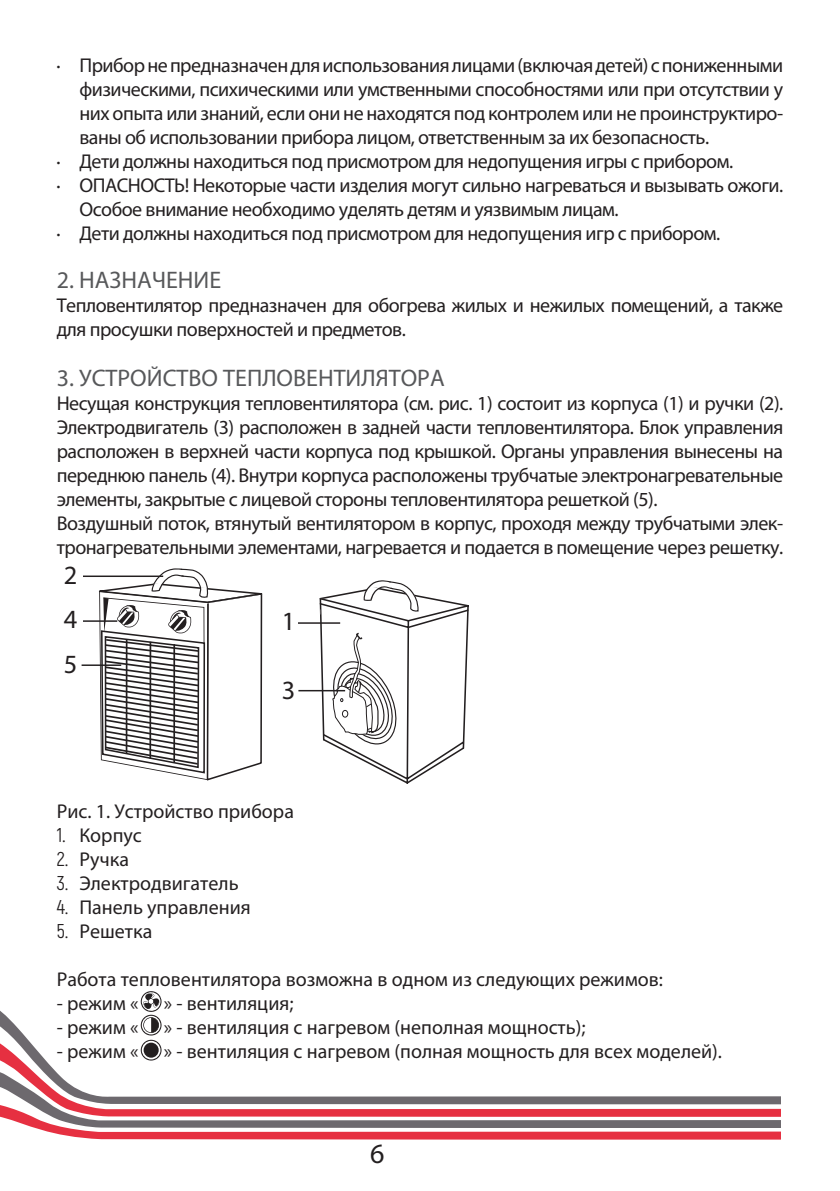
<style>
.page{position:relative;width:840px;height:1191px;background:#fff}
.page>*{position:absolute;margin:0;border:0;box-sizing:border-box;transform-origin:0 0}
.t1{font:28px "Myriad Pro";color:#231f20}
.t2{font:26.4px/44.4px "Myriad Pro";color:#231f20;text-align:justify}
.t3{font:24px "Myriad Pro";color:#57585a}
.t4{font:20px/24px "Myriad Pro";letter-spacing:-.025em;color:#231f20}
.t5{font:20px "Myriad Pro";color:#231f20}
.s1{font-family:"Akrobat"}
</style>
<div class="page">
<svg style="left:35px;top:1128px;width:745px;height:11px"></svg>
<svg style="left:0;top:1116px;width:780px;height:12px;fill:#74696e"></svg>
<svg style="left:0;top:1031px;width:780px;height:85px"></svg>
<svg style="left:298px;top:580px;width:170px;height:203px"></svg>
<hr style="left:83px;top:575px;width:80px;height:2px;background:#231f20">
<hr style="left:81px;top:664px;width:40px;height:2px;background:#231f20">
<hr style="left:83px;top:620px;width:34px;height:2px;background:#231f20">
<svg style="left:86px;top:568px;width:177px;height:213px"></svg>
<svg style="left:141px;top:991px;width:20px;height:69px"></svg>
<p class="t4" style="left:79px;top:53px;width:705px;text-align:justify;text-indent:-23px"><span class="s1">•</span> Прибор не предназначен для использования лицами (включая детей) с пониженными физическими, психическими или умственными способностями или при отсутствии у них опыта или знаний, если они не находятся под контролем или не проинструктиро&shy;ваны об использовании прибора лицом, ответственным за их безопасность.</p>
<p class="t4" style="left:57px;top:149px;width:677px"><span class="s1">•</span> Дети должны находиться под присмотром для недопущения игры с прибором.</p>
<p class="t4" style="left:79px;top:173px;width:705px;text-indent:-23px"><span class="s1">•</span> ОПАСНОСТЬ! Некоторые части изделия могут сильно нагреваться и вызывать ожоги.<br>Особое внимание необходимо уделять детям и уязвимым лицам.</p>
<p class="t4" style="left:57px;top:221px;width:664px"><span class="s1">•</span> Дети должны находиться под присмотром для недопущения игр с прибором.</p>
<p class="t3" style="left:57px;top:265px;width:166px">2. НАЗНАЧЕНИЕ</p>
<p class="t4" style="left:57px;top:293px;width:727px">Тепловентилятор предназначен для обогрева жилых и нежилых помещений, а также для просушки поверхностей и предметов.</p>
<p class="t3" style="left:57px;top:363px;width:389px">3. УСТРОЙСТВО ТЕПЛОВЕНТИЛЯТОРА</p>
<p class="t4" style="left:57px;top:391px;width:727px;text-align:justify">Несущая конструкция тепловентилятора (см. рис. 1) состоит из корпуса (1) и ручки (2).<br>Электродвигатель (3) расположен в задней части тепловентилятора. Блок управления расположен в верхней части корпуса под крышкой. Органы управления вынесены на переднюю панель (4). Внутри корпуса расположены трубчатые электронагревательные элементы, закрытые с лицевой стороны тепловентилятора решеткой (5).</p>
<p class="t4" style="left:57px;top:511px;width:727px">Воздушный поток, втянутый вентилятором в корпус, проходя между трубчатыми элек&shy;тронагревательными элементами, нагревается и подается в помещение через решетку.</p>
<p class="t2" style="left:64px;top:553px;width:15px">2<br>4<br>5</p>
<p class="t2" style="left:282px;top:599px;width:15px">1</p>
<p class="t2" style="left:282px;top:667px;width:15px">3</p>
<p class="t5" style="left:57px;top:799px;width:238px">Рис. 1. Устройство прибора</p>
<p class="t4" style="left:57px;top:823px;width:87px"><span class="s1">1.</span> Корпус</p>
<p class="t4" style="left:57px;top:847px;width:74px"><span class="s1">2.</span> Ручка</p>
<p class="t5" style="left:57px;top:871px;width:183px"><span class="s1">3.</span> Электродвигатель</p>
<p class="t5" style="left:57px;top:895px;width:195px"><span class="s1">4.</span> Панель управления</p>
<p class="t5" style="left:57px;top:919px;width:97px"><span class="s1">5.</span> Решетка</p>
<p class="t5" style="left:57px;top:967px;width:607px">Работа тепловентилятора возможна в одном из следующих режимов:</p>
<p class="t4" style="left:57px;top:991px;width:83px">- режим «</p>
<p class="t5" style="left:164px;top:991px;width:131px">» - вентиляция;</p>
<p class="t4" style="left:57px;top:1015px;width:83px">- режим «</p>
<p class="t5" style="left:164px;top:1015px;width:423px">» - вентиляция с нагревом (неполная мощность);</p>
<p class="t4" style="left:57px;top:1039px;width:83px">- режим «</p>
<p class="t5" style="left:164px;top:1039px;width:559px">» - вентиляция с нагревом (полная мощность для всех моделей).</p>
<h1 class="t1" style="left:370px;top:1135px;width:16px">6</h1>
</div>
